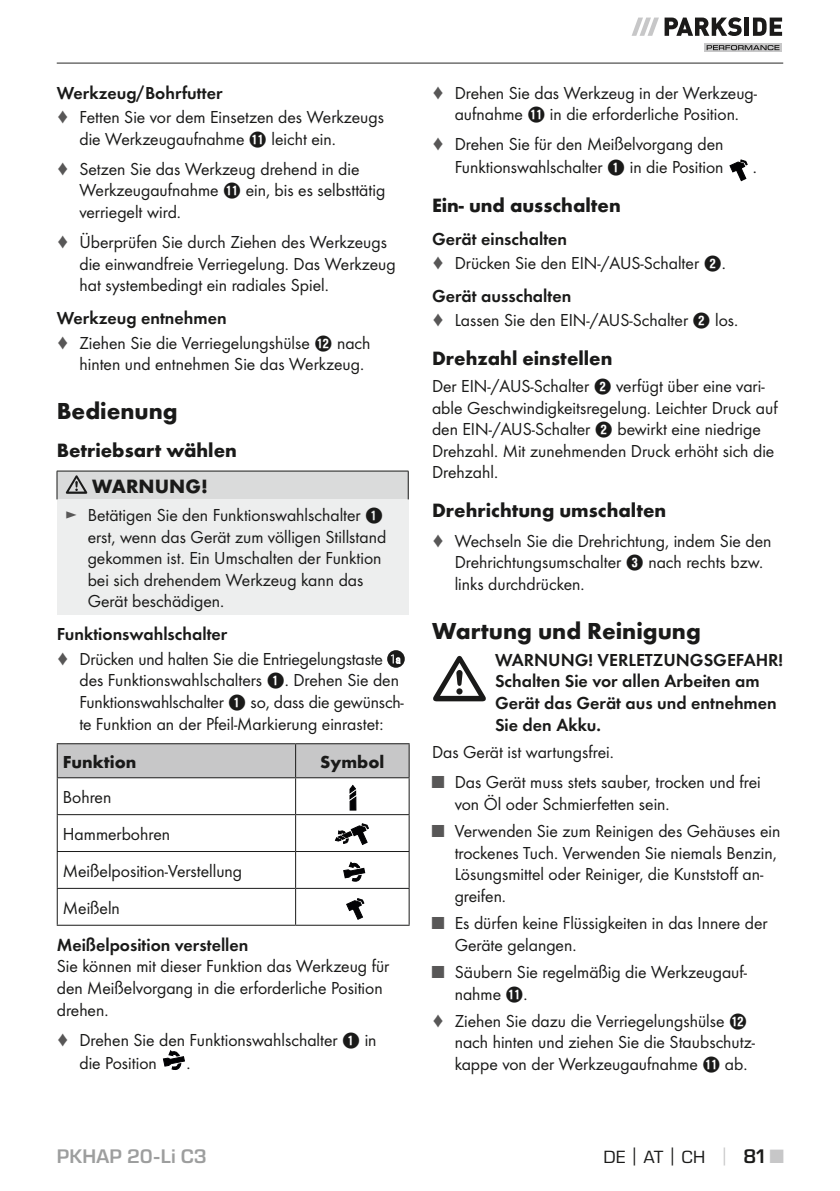
<style>
.page{position:relative;width:840px;height:1191px;background:#fff}
.page>*{position:absolute;margin:0;border:0;box-sizing:border-box;transform-origin:0 0}
.t1{font:700 24px "Futura";color:#1a1a19}
.t2{font:700 20px/36px "Futura";color:#1a1a19;text-align:center}
.t3{font:600 20px "Eurostile Next LT Pro";color:#9d9e9e}
.t4{font:18px/21.6px "Futura Boo";color:#1a1a19}
.t5{font:18px/21.6px "Futura Dem";color:#1a1a19}
.t6{font:700 18px "Futura";color:#1a1a19}
.t7{font:18px "Eurostile Next LT Pro";color:#1a1a19}
.s1{color:#585757}
.s2{font-family:"Hako PI Nummern"}
.s3{font-family:"Futura";font-weight:700}
.s4{font-family:"Futura";font-weight:700;color:#c7c7c8}
.s5{font-weight:600;font-size:20px}
.s6{font-family:"Futura";font-weight:700;font-size:20px;color:#c7c7c8}
</style>
<div class="page">
<hr style="left:57px;top:62px;width:725px;height:2px;background:#70706f">
<svg style="left:704px;top:43px;width:77px;height:9px"></svg>
<svg style="left:706px;top:45px;width:73px;height:5px"></svg>
<svg style="left:631px;top:18px;width:27px;height:18px"></svg>
<svg style="left:664px;top:17px;width:77px;height:19px"></svg>
<hr style="left:744px;top:18px;width:4px;height:18px;background:#1b1a19">
<svg style="left:753px;top:18px;width:28px;height:18px"></svg>
<div style="left:57px;top:471px;width:351px;height:28px;background:#dadbdb"></div>
<div style="left:57px;top:499px;width:351px;height:116px;background:#edeeee"></div>
<svg style="left:57px;top:472px;width:1px;height:27px"></svg>
<hr style="left:57px;top:471px;width:351px;height:1px;background:#1a1a19">
<svg style="left:407px;top:471px;width:1px;height:28px"></svg>
<svg style="left:66px;top:475px;width:21px;height:19px"></svg>
<svg style="left:388px;top:651px;width:15px;height:16px"></svg>
<div style="left:387px;top:650px;width:17px;height:18px;border:2px solid #1a1a19;border-radius:50%"></div>
<svg style="left:390px;top:654px;width:10px;height:10px"></svg>
<div style="left:58px;top:744px;width:350px;height:33px;background:#c7c7c8"></div>
<hr style="left:57px;top:743px;width:238px;height:1px;background:#1a1a19">
<hr style="left:57px;top:744px;width:1px;height:33px;background:#1a1a19">
<hr style="left:295px;top:743px;width:114px;height:1px;background:#1a1a19">
<hr style="left:295px;top:744px;width:1px;height:33px;background:#1a1a19">
<hr style="left:408px;top:744px;width:1px;height:33px;background:#1a1a19">
<hr style="left:57px;top:777px;width:238px;height:1px;background:#1a1a19">
<hr style="left:57px;top:778px;width:1px;height:36px;background:#1a1a19">
<hr style="left:295px;top:777px;width:114px;height:1px;background:#1a1a19">
<hr style="left:295px;top:778px;width:1px;height:36px;background:#1a1a19">
<hr style="left:408px;top:778px;width:1px;height:36px;background:#1a1a19">
<hr style="left:57px;top:814px;width:238px;height:1px;background:#1a1a19">
<hr style="left:57px;top:815px;width:1px;height:36px;background:#1a1a19">
<hr style="left:295px;top:814px;width:114px;height:1px;background:#1a1a19">
<hr style="left:295px;top:815px;width:1px;height:36px;background:#1a1a19">
<hr style="left:408px;top:815px;width:1px;height:36px;background:#1a1a19">
<hr style="left:57px;top:851px;width:238px;height:1px;background:#1a1a19">
<hr style="left:57px;top:852px;width:1px;height:36px;background:#1a1a19">
<hr style="left:295px;top:851px;width:114px;height:1px;background:#1a1a19">
<hr style="left:295px;top:852px;width:1px;height:36px;background:#1a1a19">
<hr style="left:408px;top:852px;width:1px;height:36px;background:#1a1a19">
<hr style="left:57px;top:888px;width:238px;height:1px;background:#1a1a19">
<hr style="left:57px;top:889px;width:1px;height:35px;background:#1a1a19">
<hr style="left:295px;top:888px;width:114px;height:1px;background:#1a1a19">
<hr style="left:295px;top:889px;width:1px;height:35px;background:#1a1a19">
<hr style="left:408px;top:889px;width:1px;height:35px;background:#1a1a19">
<hr style="left:57px;top:924px;width:238px;height:1px;background:#1a1a19">
<hr style="left:295px;top:924px;width:114px;height:1px;background:#1a1a19">
<svg style="left:349px;top:785px;width:7px;height:25px"></svg>
<svg style="left:335px;top:823px;width:33px;height:21px"></svg>
<svg style="left:343px;top:861px;width:22px;height:21px"></svg>
<svg style="left:346px;top:898px;width:18px;height:21px"></svg>
<svg style="left:163px;top:1050px;width:21px;height:20px"></svg>
<svg style="left:729px;top:160px;width:18px;height:21px"></svg>
<svg style="left:433px;top:656px;width:52px;height:45px"></svg>
<p class="t5" style="left:57px;top:83px;width:167px">Werkzeug/Bohrfutter</p>
<p class="t4" style="left:79px;top:107px;width:306px;text-indent:-23px"><span class="s1">♦</span> Fetten Sie vor dem Einsetzen des Werkzeugs die Werkzeugaufnahme <span class="s2">q</span> leicht ein.</p>
<p class="t4" style="left:79px;top:159px;width:307px;text-indent:-23px"><span class="s1">♦</span> Setzen Sie das Werkzeug drehend in die<br>Werkzeugaufnahme <span class="s2">q</span> ein, bis es selbsttätig verriegelt wird.</p>
<p class="t4" style="left:79px;top:232px;width:317px;text-indent:-23px"><span class="s1">♦</span> Überprüfen Sie durch Ziehen des Werkzeugs die einwandfreie Verriegelung. Das Werkzeug hat systembedingt ein radiales Spiel.</p>
<p class="t5" style="left:57px;top:308px;width:171px">Werkzeug entnehmen</p>
<p class="t4" style="left:79px;top:333px;width:292px;text-indent:-23px"><span class="s1">♦</span> Ziehen Sie die Verriegelungshülse <span class="s2">w</span> nach hinten und entnehmen Sie das Werkzeug.</p>
<h1 class="t1" style="left:57px;top:401px;width:122px">Bedienung</h1>
<p class="t2" style="left:57px;top:434px;width:181px">Betriebsart wählen<br>WARNUNG!</p>
<p class="t4" style="left:88px;top:505px;width:300px;text-indent:-23px"><span class="s1">►</span> Betätigen Sie den Funktionswahlschalter <span class="s2">1 </span>erst, wenn das Gerät zum völligen Stillstand gekommen ist. Ein Umschalten der Funktion bei sich drehendem Werkzeug kann das Gerät beschädigen.</p>
<p class="t5" style="left:57px;top:624px;width:172px">Funktionswahlschalter</p>
<p class="t4" style="left:79px;top:649px;width:326px;text-indent:-23px"><span class="s1">♦</span> Drücken und halten Sie die Entriegelungstaste des Funktionswahlschalters <span class="s2">1</span>. Drehen Sie den Funktionswahlschalter <span class="s2">1</span> so, dass die gewünsch&shy;te Funktion an der Pfeil-Markierung einrastet:</p>
<p class="t6" style="left:63px;top:754px;width:75px">Funktion</p>
<p class="t6" style="left:320px;top:754px;width:66px">Symbol</p>
<p class="t4" style="left:63px;top:779px;width:181px;line-height:36.8px">Bohren<br>Hammerbohren<br>Meißelposition-Verstellung<br>Meißeln</p>
<p class="t5" style="left:57px;top:934px;width:193px">Meißelposition verstellen</p>
<p class="t4" style="left:57px;top:956px;width:334px">Sie können mit dieser Funktion das Werkzeug für den Meißelvorgang in die erforderliche Position drehen.</p>
<p class="t4" style="left:79px;top:1028px;width:298px;line-height:23.8px;text-indent:-23px"><span class="s1">♦</span> Drehen Sie den Funktionswahlschalter <span class="s2">1</span> in die Position</p>
<p class="t4" style="left:186px;top:1053px;width:6px">.</p>
<p class="t4" style="left:432px;top:83px;width:326px;text-align:center"><span class="s1">♦</span> Drehen Sie das Werkzeug in der Werkzeug&shy;aufnahme <span class="s2">q</span> in die erforderliche Position.</p>
<p class="t4" style="left:432px;top:133px;width:293px;line-height:23.2px;text-align:right"><span class="s1">♦</span> Drehen Sie für den Meißelvorgang den<br>Funktionswahlschalter <span class="s2">1</span> in die Position</p>
<p class="t4" style="left:752px;top:157px;width:6px">.</p>
<p class="t2" style="left:432px;top:188px;width:190px">Ein- und ausschalten</p>
<p class="t5" style="left:432px;top:229px;width:137px">Gerät einschalten</p>
<p class="t4" style="left:432px;top:253px;width:295px"><span class="s1">♦</span> Drücken Sie den EIN-/AUS-Schalter <span class="s2">2</span>.</p>
<p class="t5" style="left:432px;top:286px;width:141px">Gerät ausschalten</p>
<p class="t4" style="left:432px;top:310px;width:307px"><span class="s1">♦</span> Lassen Sie den EIN-/AUS-Schalter <span class="s2">2</span> los.</p>
<p class="t2" style="left:432px;top:341px;width:182px">Drehzahl einstellen</p>
<p class="t4" style="left:432px;top:376px;width:347px">Der EIN-/AUS-Schalter <span class="s2">2</span> verfügt über eine vari&shy;able Geschwindigkeitsregelung. Leichter Druck auf den EIN-/AUS-Schalter <span class="s2">2</span> bewirkt eine niedrige Drehzahl. Mit zunehmenden Druck erhöht sich die Drehzahl.</p>
<p class="t2" style="left:432px;top:493px;width:236px">Drehrichtung umschalten</p>
<p class="t4" style="left:454px;top:530px;width:318px;text-indent:-23px"><span class="s1">♦</span> Wechseln Sie die Drehrichtung, indem Sie den<br>Drehrichtungsumschalter <span class="s2">3</span> nach rechts bzw. links durchdrücken.</p>
<h1 class="t1" style="left:432px;top:620px;width:270px">Wartung und Reinigung</h1>
<p class="t5" style="left:494px;top:650px;width:289px">WARNUNG! VERLETZUNGSGEFAHR!<br>Schalten Sie vor allen Arbeiten am<br>Gerät das Gerät aus und entnehmen<br>Sie den Akku.</p>
<p class="t4" style="left:432px;top:742px;width:183px">Das Gerät ist wartungsfrei.</p>
<p class="t4" style="left:454px;top:772px;width:307px;text-indent:-23px"><span class="s1">■</span> Das Gerät muss stets sauber, trocken und frei von Öl oder Schmierfetten sein.</p>
<p class="t4" style="left:454px;top:821px;width:327px;text-indent:-23px"><span class="s1">■</span> Verwenden Sie zum Reinigen des Gehäuses ein trockenes Tuch. Verwenden Sie niemals Benzin, Lösungsmittel oder Reiniger, die Kunststoff an&shy;greifen.</p>
<p class="t4" style="left:454px;top:913px;width:314px;text-indent:-23px"><span class="s1">■</span> Es dürfen keine Flüssigkeiten in das Innere der<br>Geräte gelangen.</p>
<p class="t4" style="left:454px;top:962px;width:294px;text-indent:-23px"><span class="s1">■</span> Säubern Sie regelmäßig die Werkzeugauf&shy;nahme <span class="s2">q</span>.</p>
<p class="t4" style="left:454px;top:1010px;width:302px;text-indent:-23px"><span class="s1">♦</span> Ziehen Sie dazu die Verriegelungshülse <span class="s2">w </span>nach hinten und ziehen Sie die Staubschutz&shy;kappe von der Werkzeugauf nahme <span class="s2">q</span> ab.</p>
<p class="t3" style="left:57px;top:1144px;width:151px">PKHAP 20-Li C3</p>
<p class="t7" style="left:603px;top:1145px;width:181px">DE<span class="s3">│</span>AT<span class="s3">│</span>CH <span class="s4">│</span> <span class="s5">81</span> <span class="s6">■</span></p>
</div>
